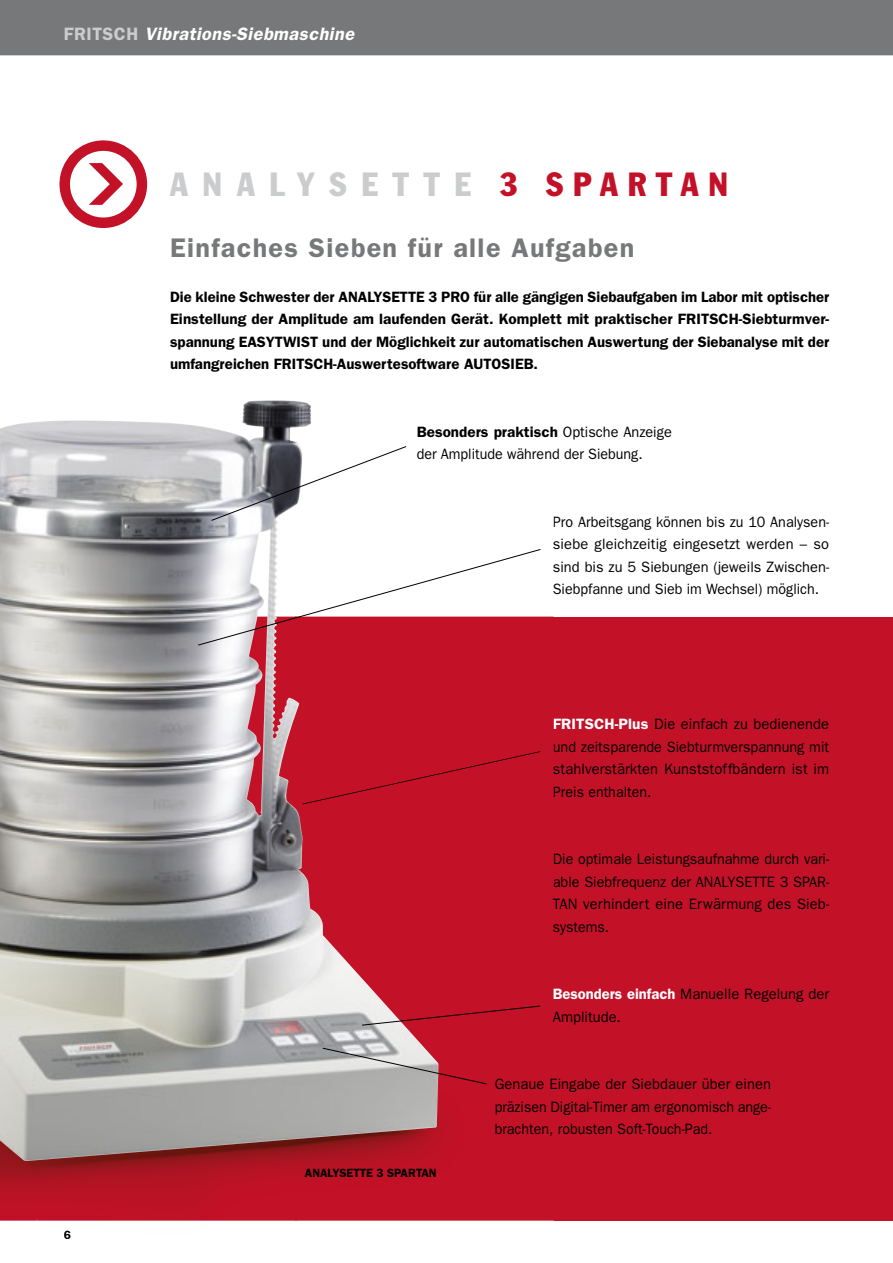
<style>
.page{position:relative;width:893px;height:1263px;background:#fff}
.page>*{position:absolute;margin:0;border:0;box-sizing:border-box;transform-origin:0 0}
.t1{font:condensed 33px "Franklin Gothic";letter-spacing:.45em;color:#cbcccd}
.t2{font:600 27px "Franklin Gothic";letter-spacing:.05em;color:#777879}
.t3{font:italic 600 18px "Franklin Gothic";letter-spacing:.03em;color:#fff}
.t4{font:15px/22.5px "Franklin Gothic";color:#000;text-align:justify}
.t5{font:600 15px/22.5px "Franklin Gothic";color:#000;text-align:justify}
.t6{font:15px/22.5px "Franklin Gothic";color:#000;text-align:justify;scale:.95 1}
.t7{font:600 12px "Franklin Gothic";color:#000}
.s1{font-style:normal;color:#cbcccd}
.s2{color:#c31128}
.s3{font-weight:600}
.s4{font-weight:600;color:#fff}
</style>
<div class="page">
<div style="left:0;top:617px;width:893px;height:603px;background:#c31128"></div>
<div style="left:59px;top:140px;width:88px;height:88px;border:10px solid #c31128;border-radius:50%"></div>
<svg style="left:89px;top:163px;width:34px;height:42px"></svg>
<img style="left:0;top:400px;width:553px;height:217px">
<img style="left:37px;top:1220px;width:516px;height:1px">
<img style="left:418px;top:426px;width:135px;height:13px">
<img style="left:417px;top:448px;width:136px;height:14px">
<img style="left:438px;top:751px;width:102px;height:24px">
<img style="left:0;top:557px;width:438px;height:604px">
<svg style="left:361px;top:1005px;width:180px;height:21px"></svg>
<svg style="left:322px;top:1047px;width:165px;height:38px"></svg>
<svg style="left:197px;top:549px;width:344px;height:97px"></svg>
<svg style="left:211px;top:446px;width:196px;height:75px"></svg>
<div style="left:0;top:0;width:893px;height:55px;background:#777879"></div>
<p class="t3" style="left:64px;top:28px;width:292px"><span class="s1">FRITSCH</span> Vibrations-Siebmaschine</p>
<h1 class="t1" style="left:170px;top:172px;width:559px">ANALYSETTE <span class="s2">3 SPARTAN</span></h1>
<h2 class="t2" style="left:170px;top:238px;width:466px">Einfaches Sieben für alle Aufgaben</h2>
<p class="t5" style="left:170px;top:287px;width:661px">Die kleine Schwester der ANALYSETTE 3 PRO für alle gängigen Siebaufgaben im Labor mit optischer Einstellung der Amplitude am laufenden Gerät. Komplett mit praktischer FRITSCH-Siebturmver&shy;spannung EASYTWIST und der Möglichkeit zur automatischen Auswertung der Siebanalyse mit der</p>
<p class="t5" style="left:170px;top:354px;width:369px">umfangreichen FRITSCH-Auswertesoftware AUTOSIEB.</p>
<p class="t4" style="left:417px;top:422px;width:257px"><span class="s3">Besonders praktisch</span> Optische Anzeige der Amplitude während der Siebung.</p>
<p class="t6" style="left:553px;top:512px;width:292px">Pro Arbeitsgang können bis zu 10 Analysen&shy;siebe gleichzeitig eingesetzt werden – so sind bis zu 5 Siebungen (jeweils Zwischen-Siebpfanne und Sieb im Wechsel) möglich.</p>
<p class="t4" style="left:553px;top:714px;width:278px"><span class="s4">FRITSCH-Plus</span> Die einfach zu bedienende und zeitsparende Siebturmverspannung mit stahlverstärkten Kunststoffbändern ist im Preis enthalten.</p>
<p class="t6" style="left:553px;top:849px;width:292px">Die optimale Leistungsaufnahme durch vari&shy;able Siebfrequenz der ANALYSETTE 3 SPAR-TAN verhindert eine Erwärmung des Sieb&shy;systems.</p>
<p class="t4" style="left:553px;top:984px;width:278px"><span class="s4">Besonders einfach</span> Manuelle Regelung der<br>Amplitude.</p>
<p class="t7" style="left:64px;top:1230px;width:9px">6</p>
<p class="t7" style="left:305px;top:1169px;width:133px">ANALYSETTE 3 SPARTAN</p>
<p class="t4" style="left:495px;top:1074px;width:278px">Genaue Eingabe der Siebdauer über einen präzisen Digital-Timer am ergonomisch ange&shy;brachten, robusten Soft-Touch-Pad.</p>
</div>
